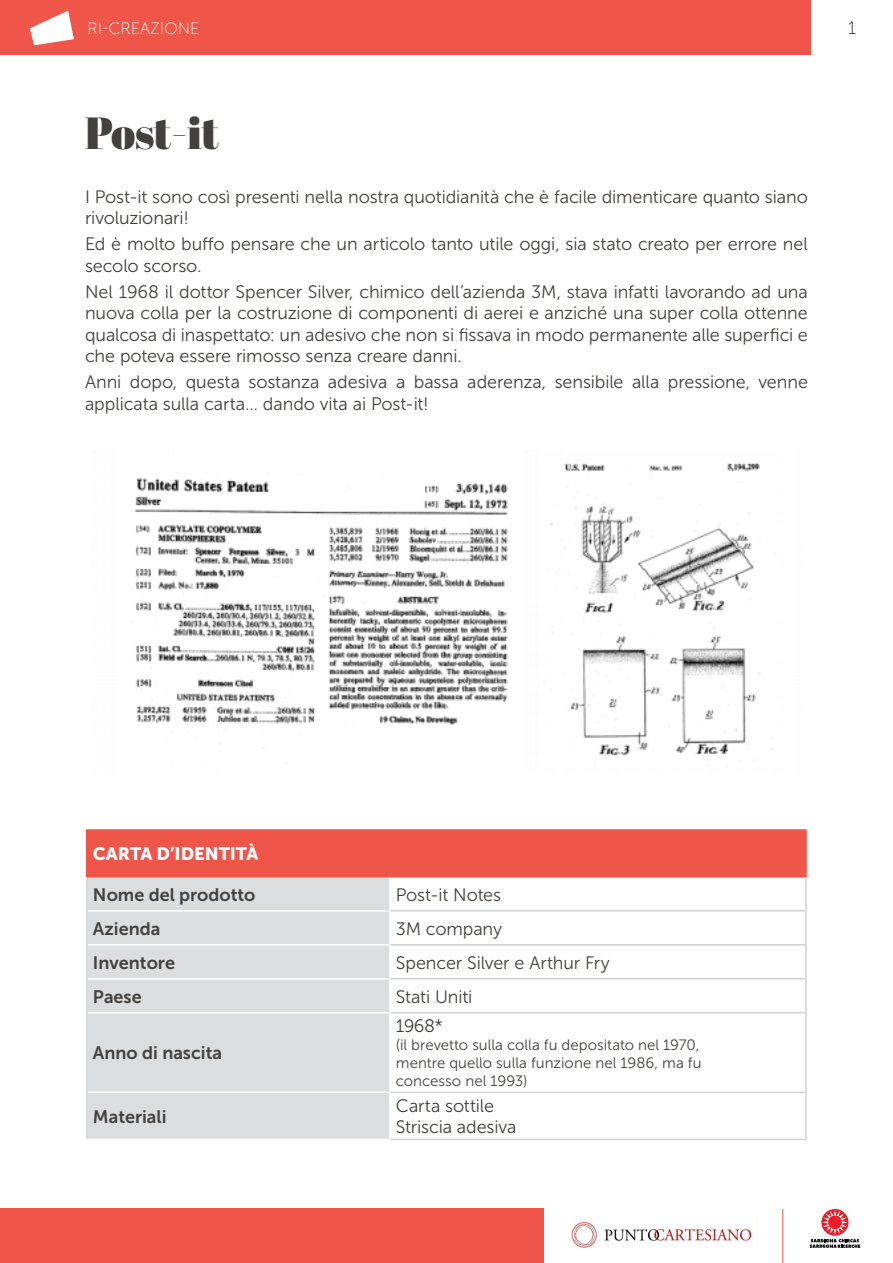
<style>
.page{position:relative;width:893px;height:1263px;background:#fff}
.page>*{position:absolute;margin:0;border:0;box-sizing:border-box;transform-origin:0 0}
.t1{font:900 45px "Abril Display";letter-spacing:-.01em;color:#43413e}
.Testo{font:18px/21.6px "Museo Sans 300";letter-spacing:-.005em;color:#43413e}
.t2{font:18px "Museo Sans 700";color:#43413e}
.t3{font:18px "Museo Sans 900";color:#fff}
.t4{font:18px "Museo 300";color:#43413e}
.t5{font:18px "Museo Sans 100";color:#231f20}
.t6{font:16.5px "Museo Sans 100";color:#fff}
.t7{font:15px "Museo Sans 300";color:#43413e}
</style>
<div class="page">
<div style="left:0;top:1209px;width:544px;height:54px;background:#f05549"></div>
<svg style="left:810px;top:1209px;width:50px;height:39px"></svg>
<img style="left:570px;top:1220px;width:183px;height:28px">
<hr style="left:782px;top:1209px;width:1px;height:54px;background:#f05548">
<div style="left:87px;top:830px;width:719px;height:47px;background:#f05549"></div>
<div style="left:88px;top:877px;width:301px;height:262px;background:#dcdddf"></div>
<hr style="left:88px;top:978px;width:303px;height:1px;background:#fff">
<hr style="left:88px;top:1012px;width:303px;height:1px;background:#fff">
<hr style="left:88px;top:1091px;width:303px;height:2px;background:#fff">
<hr style="left:88px;top:910px;width:303px;height:1px;background:#fff">
<hr style="left:88px;top:944px;width:303px;height:1px;background:#fff">
<hr style="left:86px;top:829px;width:304px;height:2px;background:#f05549">
<hr style="left:86px;top:831px;width:2px;height:45px;background:#f05549">
<hr style="left:390px;top:829px;width:417px;height:2px;background:#f05549">
<hr style="left:805px;top:831px;width:2px;height:45px;background:#f05549">
<hr style="left:86px;top:876px;width:304px;height:1px;background:#f05549">
<hr style="left:390px;top:876px;width:417px;height:1px;background:#f05549">
<hr style="left:86px;top:877px;width:2px;height:34px;background:#d1d2d4">
<hr style="left:86px;top:911px;width:2px;height:34px;background:#d1d2d4">
<hr style="left:86px;top:945px;width:2px;height:34px;background:#d1d2d4">
<hr style="left:86px;top:979px;width:2px;height:34px;background:#d1d2d4">
<hr style="left:86px;top:1013px;width:2px;height:79px;background:#d1d2d4">
<hr style="left:86px;top:1092px;width:2px;height:47px;background:#d1d2d4">
<hr style="left:805px;top:877px;width:2px;height:33px;background:#d1d2d4">
<hr style="left:391px;top:910px;width:416px;height:1px;background:#d1d2d4">
<hr style="left:805px;top:911px;width:2px;height:33px;background:#d1d2d4">
<hr style="left:391px;top:944px;width:416px;height:1px;background:#d1d2d4">
<hr style="left:805px;top:945px;width:2px;height:33px;background:#d1d2d4">
<hr style="left:391px;top:978px;width:416px;height:1px;background:#d1d2d4">
<hr style="left:805px;top:979px;width:2px;height:33px;background:#d1d2d4">
<hr style="left:391px;top:1012px;width:416px;height:1px;background:#d1d2d4">
<hr style="left:805px;top:1013px;width:2px;height:78px;background:#d1d2d4">
<hr style="left:391px;top:1091px;width:416px;height:2px;background:#d1d2d4">
<hr style="left:805px;top:1093px;width:2px;height:46px;background:#d1d2d4">
<hr style="left:391px;top:1139px;width:416px;height:1px;background:#d1d2d4">
<div style="left:0;top:0;width:810px;height:54px;background:#f05549"></div>
<svg style="left:30px;top:11px;width:44px;height:34px"></svg>
<img style="left:134px;top:463px;width:639px;height:293px">
<p class="t6" style="left:87px;top:20px;width:114px">RI-CREAZIONE</p>
<p class="t1" style="left:85px;top:101px;width:135px">Post-it</p>
<p class="Testo" style="left:85px;top:186px;width:724px">I Post-it sono così presenti nella nostra quotidianità che è facile dimenticare quanto siano rivoluzionari!</p>
<p class="Testo" style="left:85px;top:233px;width:724px">Ed è molto buffo pensare che un articolo tanto utile oggi, sia stato creato per errore nel secolo scorso.</p>
<p class="Testo" style="left:85px;top:281px;width:724px;text-align:justify">Nel 1968 il dottor Spencer Silver, chimico dell’azienda 3M, stava infatti lavorando ad una nuova colla per la costruzione di componenti di aerei e anziché una super colla ottenne qualcosa di inaspettato: un adesivo che non si fissava in modo permanente alle superfici e che poteva essere rimosso senza creare danni.</p>
<p class="Testo" style="left:85px;top:371px;width:724px">Anni dopo, questa sostanza adesiva a bassa aderenza, sensibile alla pressione, venne applicata sulla carta… dando vita ai Post-it!</p>
<p class="t5" style="left:848px;top:19px;width:9px">1</p>
<p class="t3" style="left:93px;top:843px;width:167px">CARTA D’IDENTITÀ</p>
<p class="t2" style="left:93px;top:884px;width:164px">Nome del prodotto</p>
<p class="Testo" style="left:396px;top:884px;width:107px">Post-it Notes</p>
<p class="t2" style="left:93px;top:918px;width:69px">Azienda</p>
<p class="Testo" style="left:396px;top:918px;width:108px">3M company</p>
<p class="t2" style="left:93px;top:952px;width:84px">Inventore</p>
<p class="Testo" style="left:396px;top:952px;width:215px">Spencer Silver e Arthur Fry</p>
<p class="t2" style="left:93px;top:986px;width:50px">Paese</p>
<p class="Testo" style="left:396px;top:986px;width:78px">Stati Uniti</p>
<p class="t2" style="left:93px;top:1043px;width:131px">Anno di nascita</p>
<p class="t2" style="left:93px;top:1106px;width:75px">Materiali</p>
<p class="t4" style="left:396px;top:1016px;width:49px">1968*</p>
<p class="t7" style="left:396px;top:1037px;width:305px">(il brevetto sulla colla fu depositato nel 1970,</p>
<p class="t7" style="left:396px;top:1055px;width:307px">mentre quello sulla funzione nel 1986, ma fu</p>
<p class="t7" style="left:396px;top:1073px;width:133px">concesso nel 1993)</p>
<p class="Testo" style="left:396px;top:1095px;width:100px">Carta sottile</p>
<p class="Testo" style="left:396px;top:1116px;width:122px">Striscia adesiva</p>
</div>
